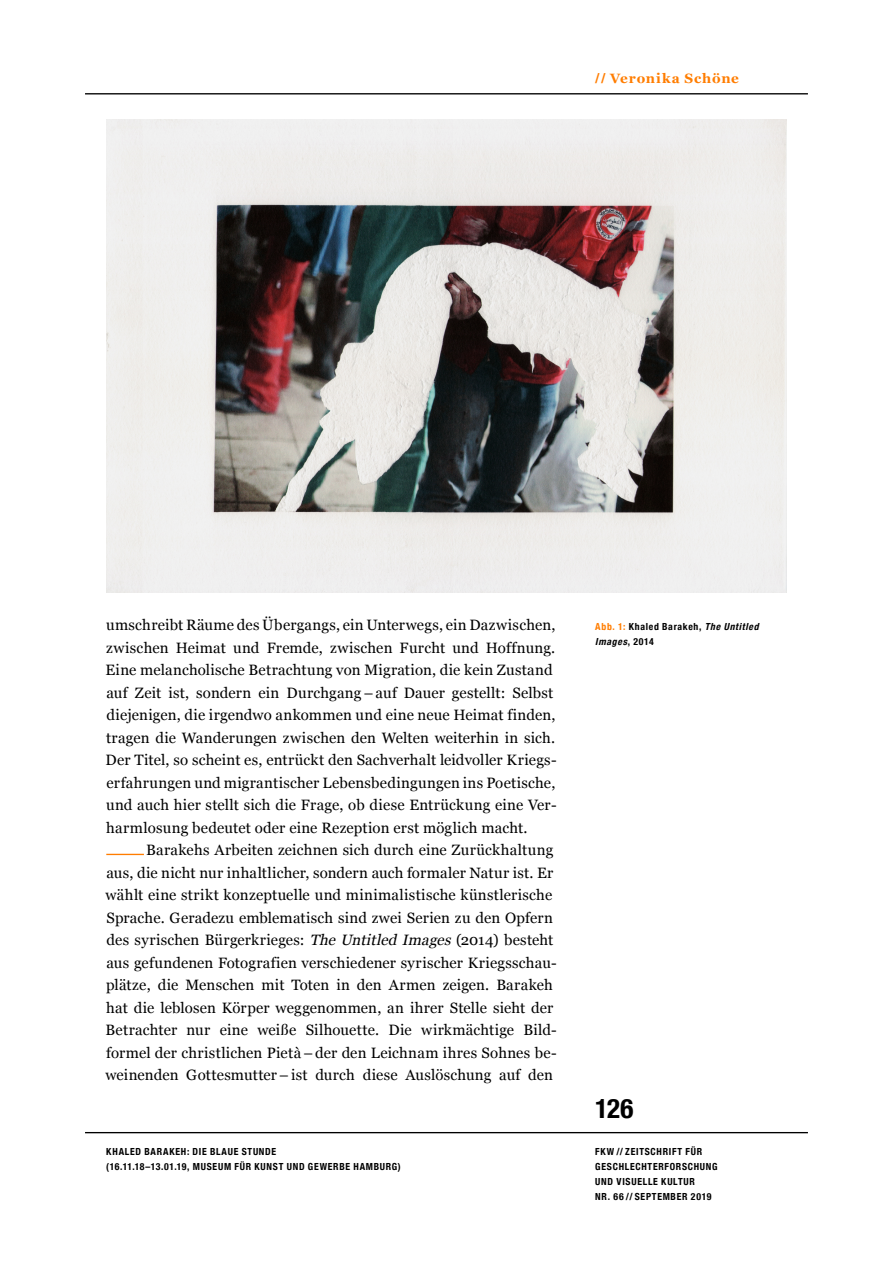
<style>
.page{position:relative;width:893px;height:1263px;background:#fff}
.page>*{position:absolute;margin:0;border:0;box-sizing:border-box;transform-origin:0 0}
.t1{font:700 condensed 27px "Helvetica Neue";color:#000}
.t2{font:15px/22.5px "Georgia";letter-spacing:.015em;color:#000}
.t3{font:700 13.5px "Georgia";letter-spacing:.06em;color:#ff7d00}
.t4{font:700 condensed 9.75px/15px "Helvetica Neue";letter-spacing:.075em;color:#000}
.s1{font-family:"Helvetica Neue";font-stretch:condensed}
.s2{font-style:italic}
.s3{color:#ff7d00}
</style>
<div class="page">
<hr style="left:85px;top:93px;width:723px;height:1px;background:#000">
<hr style="left:85px;top:1132px;width:723px;height:1px;background:#000">
<hr style="left:106px;top:854px;width:38px;height:1px;background:#ff7d00">
<img style="left:106px;top:120px;width:681px;height:472px">
<p class="t3" style="left:595px;top:68px;width:145px"><span class="s1">//</span> Veronika Schöne</p>
<p class="t2" style="left:106px;top:613px;width:453px">umschreibt Räume des Übergangs, ein Unterwegs, ein Dazwischen, zwischen Heimat und Fremde, zwischen Furcht und Hoffnung.<br>Eine melancholische Betrachtung von Migration, die kein Zustand auf Zeit ist, sondern ein Durchgang–auf Dauer gestellt: Selbst diejenigen, die irgendwo ankommen und eine neue Heimat finden, tragen die Wanderungen zwischen den Welten weiterhin in sich.<br>Der Titel, so scheint es, entrückt den Sachverhalt leidvoller Kriegs&shy;erfahrungen und migrantischer Lebensbedingungen ins Poetische, und auch hier stellt sich die Frage, ob diese Entrückung eine Ver&shy;harmlosung bedeutet oder eine Rezeption erst möglich macht.</p>
<p class="t2" style="left:105px;top:838px;width:453px;text-indent:41px">Barakehs Arbeiten zeichnen sich durch eine Zurückhaltung aus, die nicht nur inhaltlicher, sondern auch formaler Natur ist. Er wählt eine strikt konzeptuelle und minimalistische künstlerische Sprache. Geradezu emblematisch sind zwei Serien zu den Opfern des syrischen Bürgerkrieges: <span class="s2">TheUntitled Images</span>(2014) besteht aus gefundenen Fotografien verschiedener syrischer Kriegsschau&shy;plätze, die Menschen mit Toten in den Armen zeigen. Barakeh hat die leblosen Körper weggenommen, an ihrer Stelle sieht der Betrachter nur eine weiße Silhouette. Die wirkmächtige Bild&shy;formel der christlichen Pietà–der den Leichnam ihres Sohnes be&shy;weinenden Gottesmutter–ist durch diese Auslöschung auf den</p>
<p class="t4" style="left:106px;top:1143px;width:296px">KHALED BARAKEH: DIE BLAUE STUNDE<br>(16.11.18–13.01.19, MUSEUM FÜR KUNST UND GEWERBE HAMBURG)</p>
<p class="t4" style="left:595px;top:618px;width:168px"><span class="s3">Abb. 1:</span> Khaled Barakeh, <span class="s2">The Untitled<br>Images</span>, 2 0 1 4</p>
<h1 class="t1" style="left:595px;top:1085px;width:40px">126</h1>
<p class="t4" style="left:595px;top:1143px;width:124px">FKW // ZEITSCHRIFT FÜR<br>GESCHLECHTERFORSCHUNG<br>UND VISUELLE KULTUR<br>NR. 66 // SEPTEMBER 2019</p>
</div>
